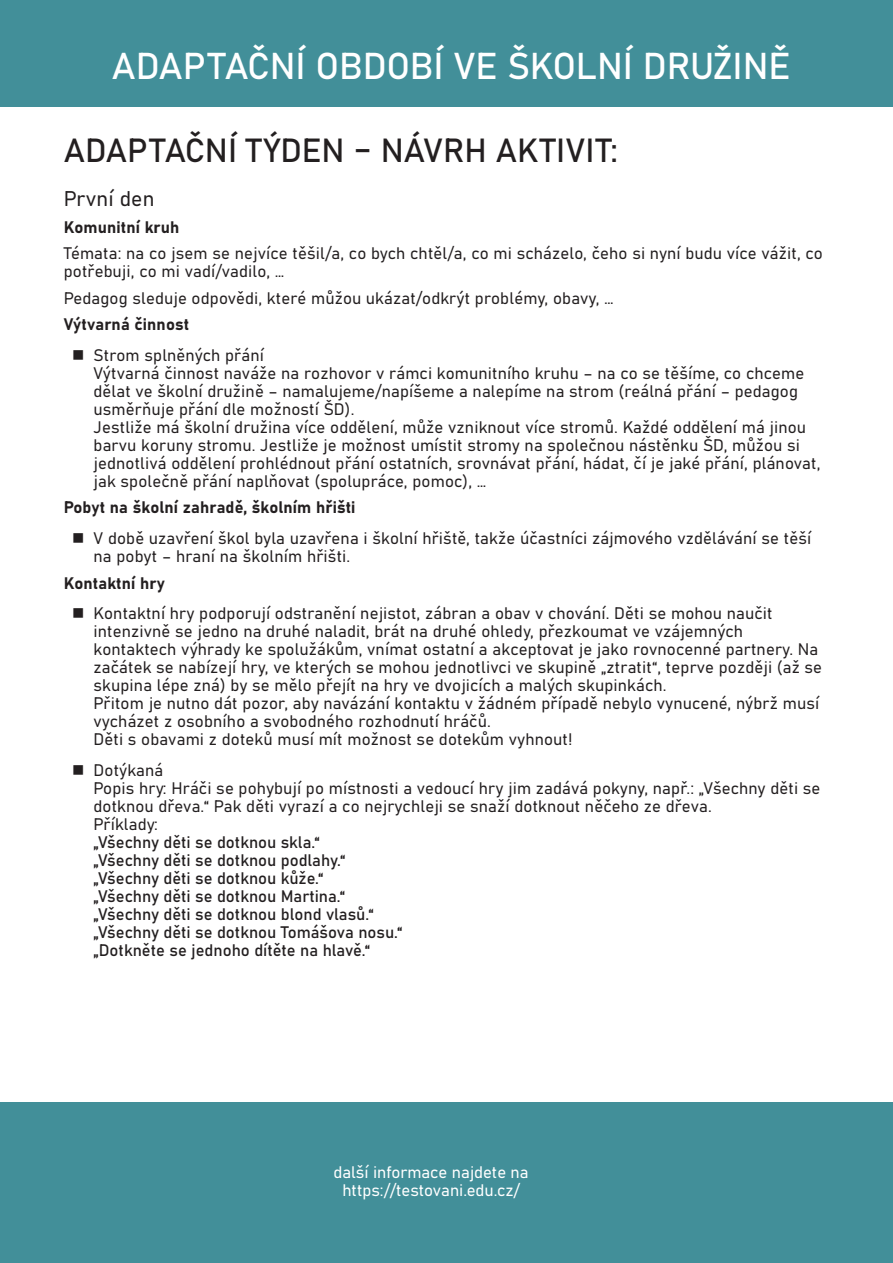
<style>
.page{position:relative;width:893px;height:1263px;background:#fff}
.page>*{position:absolute;margin:0;border:0;box-sizing:border-box;transform-origin:0 0}
.t1{font:36.9px "Bahnschrift";letter-spacing:-.01em;color:#fff}
.t2{font:33px "Bahnschrift";color:#231f20}
.T02{font:21px "Bahnschrift";letter-spacing:.01em;color:#231f20}
.T_01{font:16.5px/18px "Bahnschrift";letter-spacing:.01em;color:#231f20}
.T_01-2{font:16.5px/18px "Bahnschrift";color:#fff;text-align:center}
</style>
<div class="page">
<div style="left:0;top:0;width:893px;height:107px;background:#428f99"></div>
<div style="left:0;top:1102px;width:893px;height:161px;background:#428f99"></div>
<h1 class="t1" style="left:112px;top:43px;width:680px">ADAPTAČNÍ OBDOBÍ VE ŠKOLNÍ DRUŽINĚ</h1>
<h1 class="t2" style="left:64px;top:130px;width:556px">ADAPTAČNÍ TÝDEN – NÁVRH AKTIVIT:</h1>
<p class="T02" style="left:64px;top:185px;width:92px">První den</p>
<p class="T_01" style="left:64px;top:218px;width:117px">Komunitní kruh</p>
<p class="T_01" style="left:64px;top:244px;width:761px">Témata: na co jsem se nejvíce těšil/a, co bych chtěl/a, co mi scházelo, čeho si nyní budu více vážit, co potřebuji, co mi vadí/vadilo, …</p>
<p class="T_01" style="left:64px;top:289px;width:552px">Pedagog sleduje odpovědi, které můžou ukázat/odkrýt problémy, obavy, …</p>
<p class="T_01" style="left:64px;top:315px;width:127px">Výtvarná činnost</p>
<p class="T_01" style="left:94px;top:346px;width:728px">Strom splněných přání<br>Výtvarná činnost naváže na rozhovor v rámci komunitního kruhu – na co se těšíme, co chceme dělat ve školní družině – namalujeme/napíšeme a nalepíme na strom (reálná přání – pedagog usměrňuje přání dle možností ŠD).<br>Jestliže má školní družina více oddělení, může vzniknout více stromů. Každé oddělení má jinou barvu koruny stromu. Jestliže je možnost umístit stromy na společnou nástěnku ŠD, můžou si jednotlivá oddělení prohlédnout přání ostatních, srovnávat přání, hádat, čí je jaké přání, plánovat, jak společně přání naplňovat (spolupráce, pomoc), …</p>
<p class="T_01" style="left:64px;top:498px;width:293px">Pobyt na školní zahradě, školním hřišti</p>
<p class="T_01" style="left:94px;top:529px;width:719px">V době uzavření škol byla uzavřena i školní hřiště, takže účastníci zájmového vzdělávání se těší na pobyt – hraní na školním hřišti.</p>
<p class="T_01" style="left:64px;top:574px;width:102px">Kontaktní hry</p>
<p class="T_01" style="left:94px;top:604px;width:730px">Kontaktní hry podporují odstranění nejistot, zábran a obav v chování. Děti se mohou naučit intenzivně se jedno na druhé naladit, brát na druhé ohledy, přezkoumat ve vzájemných kontaktech výhrady ke spolužákům, vnímat ostatní a akceptovat je jako rovnocenné partnery. Na začátek se nabízejí hry, ve kterých se mohou jednotlivci ve skupině „ztratit“, teprve později (až se skupina lépe zná) by se mělo přejít na hry ve dvojicích a malých skupinkách.<br>Přitom je nutno dát pozor, aby navázání kontaktu v žádném případě nebylo vynucené, nýbrž musí vycházet z osobního a svobodného rozhodnutí hráčů.<br>Děti s obavami z doteků musí mít možnost se dotekům vyhnout!</p>
<p class="T_01" style="left:94px;top:761px;width:728px">Dotýkaná<br>Popis hry: Hráči se pohybují po místnosti a vedoucí hry jim zadává pokyny, např.: „Všechny děti se dotknou dřeva.“ Pak děti vyrazí a co nejrychleji se snaží dotknout něčeho ze dřeva.<br>Příklady:</p>
<p class="T_01" style="left:94px;top:833px;width:228px">„Všechny děti se dotknou skla.“</p>
<p class="T_01" style="left:94px;top:851px;width:253px">„Všechny děti se dotknou podlahy.“</p>
<p class="T_01" style="left:94px;top:869px;width:232px">„Všechny děti se dotknou kůže.“</p>
<p class="T_01" style="left:94px;top:887px;width:253px">„Všechny děti se dotknou Martina.“</p>
<p class="T_01" style="left:94px;top:905px;width:282px">„Všechny děti se dotknou blond vlasů.“</p>
<p class="T_01" style="left:94px;top:923px;width:310px">„Všechny děti se dotknou Tomášova nosu.“</p>
<p class="T_01" style="left:94px;top:941px;width:278px">„Dotkněte se jednoho dítěte na hlavě.“</p>
<p class="T_01-2" style="left:333px;top:1163px;width:197px">další informace najdete na https://testovani.edu.cz/</p>
</div>
